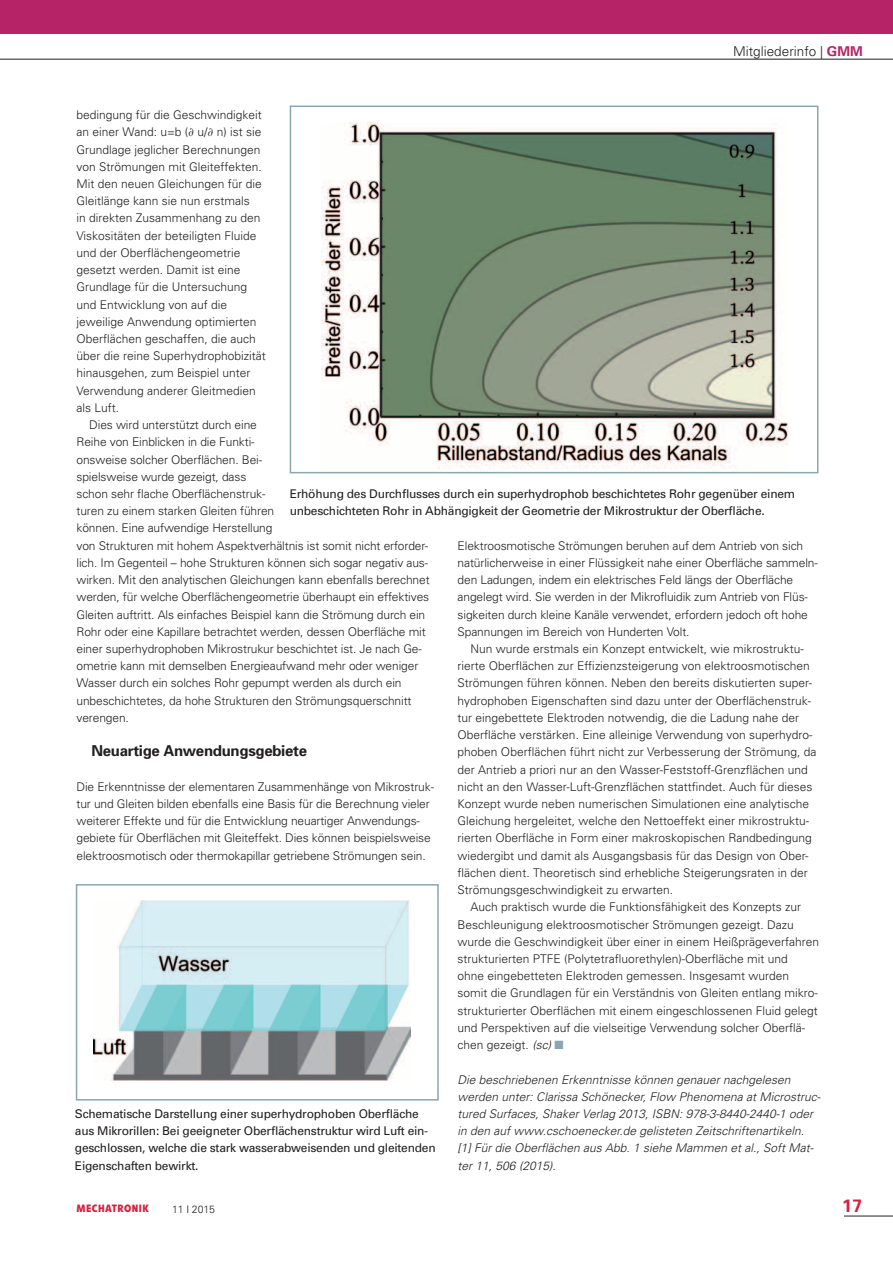
<style>
.page{position:relative;width:893px;height:1263px;background:#fff}
.page>*{position:absolute;margin:0;border:0;box-sizing:border-box;transform-origin:0 0}
.t1{font:700 18px "Univers";color:#da1f3d}
.t2{font:700 15px "Univers";letter-spacing:-.02em;color:#231f20}
.t3{font:300 13.5px "Univers";color:#231f20}
.t4{font:300 12px/17.2px "Univers";color:#231f20}
.t5{font:12px/17.2px "Univers";letter-spacing:-.02em;color:#231f20}
.t6{font:italic 300 12px/17.2px "Univers";color:#231f20}
.t7{font:700 10.5px "Evo BQ";letter-spacing:.045em;color:#da1f3d}
.t8{font:300 10.5px "Univers";letter-spacing:-.01em;color:#231f20}
.s1{font-size:17.85px}
.s2{font-weight:700;color:#b62467}
.s3{font-style:italic}
.s4{color:#8ba6b3}
.s5{font-weight:400}
</style>
<div class="page">
<hr style="left:0;top:59px;width:893px;height:1px;background:#231f20">
<hr style="left:844px;top:1216px;width:49px;height:1px;background:#231f20">
<div style="left:0;top:0;width:893px;height:34px;background:#b62467"></div>
<img style="left:94px;top:900px;width:316px;height:181px">
<div style="left:76px;top:884px;width:363px;height:216px;border:2px solid #8ba6b3"></div>
<img style="left:321px;top:123px;width:468px;height:346px">
<div style="left:290px;top:106px;width:528px;height:367px;border:2px solid #8ba6b3"></div>
<p class="t3" style="left:733px;top:43px;width:131px">Mitgliederinfo <span class="s1">|</span> <span class="s2">GMM</span></p>
<p class="t4" style="left:77px;top:106px;width:191px">bedingung für die Geschwindigkeit an einer Wand: u=b (∂ u/∂ n) ist sie<br>Grundlage jeglicher Berechnungen von Strömungen mit Gleiteffekten.<br>Mit den neuen Gleichungen für die<br>Gleitlänge kann sie nun erstmals<br>in direkten Zusammenhang zu den<br>Viskositäten der beteiligten Fluide und der Oberflächengeometrie gesetzt werden. Damit ist eine<br>Grundlage für die Untersuchung und Entwicklung von auf die jeweilige Anwendung optimierten<br>Oberflächen geschaffen, die auch über die reine Superhydrophobizität hinausgehen, zum Beispiel unter<br>Verwendung anderer Gleitmedien als Luft.</p>
<p class="t4" style="left:77px;top:416px;width:355px;text-indent:13px">Dies wird unterstützt durch eine<br>Reihe von Einblicken in die Funkti-<br>onsweise solcher Oberflächen. Bei-<br>spielsweise wurde gezeigt, dass<br>schon sehr flache Oberflächenstruk-<br>turen zu einem starken Gleiten führen<br>können. Eine aufwendige Herstellung<br>von Strukturen mit hohem Aspektverhältnis ist somit nicht erforder&shy;lich. Im Gegenteil – hohe Strukturen können sich sogar negativ aus&shy;wirken. Mit den analytischen Gleichungen kann ebenfalls berechnet werden, für welche Oberflächengeometrie überhaupt ein effektives Gleiten auftritt. Als einfaches Beispiel kann die Strömung durch ein Rohr oder eine Kapillare betrachtet werden, dessen Oberfläche mit einer superhydrophoben Mikrostrukur beschichtet ist. Je nach Ge&shy;ometrie kann mit demselben Energieaufwand mehr oder weniger Wasser durch ein solches Rohr gepumpt werden als durch ein unbeschichtetes, da hohe Strukturen den Strömungsquerschnitt verengen.</p>
<p class="t2" style="left:91px;top:741px;width:217px">Neuartige Anwendungsgebiete</p>
<p class="t4" style="left:77px;top:777px;width:359px">Die Erkenntnisse der elementaren Zusammenhänge von Mikrostruk&shy;tur und Gleiten bilden ebenfalls eine Basis für die Berechnung vieler weiterer Effekte und für die Entwicklung neuartiger Anwendungs&shy;gebiete für Oberflächen mit Gleiteffekt. Dies können beispielsweise elektroosmotisch oder thermokapillar getriebene Strömungen sein.</p>
<p class="t5" style="left:290px;top:485px;width:507px">Erhöhung des Durchflusses durch ein superhydrophob beschichtetes Rohr gegenüber einem unbeschichteten Rohr in Abhängigkeit der Geometrie der Mikrostruktur der Oberfläche.</p>
<p class="t4" style="left:458px;top:536px;width:362px">Elektroosmotische Strömungen beruhen auf dem Antrieb von sich natürlicherweise in einer Flüssigkeit nahe einer Oberfläche sammeln&shy;den Ladungen, indem ein elektrisches Feld längs der Oberfläche angelegt wird. Sie werden in der Mikrofluidik zum Antrieb von Flüs&shy;sigkeiten durch kleine Kanäle verwendet, erfordern jedoch oft hohe Spannungen im Bereich von Hunderten Volt.</p>
<p class="t4" style="left:458px;top:640px;width:360px;text-indent:13px">Nun wurde erstmals ein Konzept entwickelt, wie mikrostruktu&shy;rierte Oberflächen zur Effizienzsteigerung von elektroosmotischen Strömungen führen können. Neben den bereits diskutierten super&shy;hydrophoben Eigenschaften sind dazu unter der Oberflächenstruk&shy;tur eingebettete Elektroden notwendig, die die Ladung nahe der Oberfläche verstärken. Eine alleinige Verwendung von superhydro&shy;phoben Oberflächen führt nicht zur Verbesserung der Strömung, da der Antrieb a priori nur an den Wasser-Feststoff-Grenzflächen und nicht an den Wasser-Luft-Grenzflächen stattfindet. Auch für dieses Konzept wurde neben numerischen Simulationen eine analytische Gleichung hergeleitet, welche den Nettoeffekt einer mikrostruktu&shy;rierten Oberfläche in Form einer makroskopischen Randbedingung wiedergibt und damit als Ausgangsbasis für das Design von Ober&shy;flächen dient. Theoretisch sind erhebliche Steigerungsraten in der Strömungsgeschwindigkeit zu erwarten.</p>
<p class="t4" style="left:458px;top:898px;width:363px;text-indent:13px">Auch praktisch wurde die Funktionsfähigkeit des Konzepts zur Beschleunigung elektroosmotischer Strömungen gezeigt. Dazu wurde die Geschwindigkeit über einer in einem Heißprägeverfahren strukturierten PTFE (Polytetrafluorethylen)-Oberfläche mit und<br>ohne eingebetteten Elektroden gemessen. Insgesamt wurden somit die Grundlagen für ein Verständnis von Gleiten entlang mikro&shy;strukturierter Oberflächen mit einem eingeschlossenen Fluid gelegt und Perspektiven auf die vielseitige Verwendung solcher Oberflä&shy;chen gezeigt. <span class="s3">(sc)</span> <span class="s4">■</span></p>
<p class="t6" style="left:458px;top:1070px;width:365px">Die beschriebenen Erkenntnisse können genauer nachgelesen werden unter: Clarissa Schönecker, Flow Phenomena at Microstruc&shy;tured Surfaces, Shaker Verlag 2013, ISBN: 978-3-8440-2440-1 oder in den auf www.cschoenecker.de gelisteten Zeitschriftenartikeln.<br>[1] Für die Oberflächen aus Abb. 1 siehe Mammen et al., Soft Mat&shy;ter 11, 506 (2015).</p>
<p class="t5" style="left:75px;top:1105px;width:362px">Schematische Darstellung einer superhydrophoben Oberfläche aus Mikrorillen: Bei geeigneter Oberflächenstruktur wird Luft ein&shy;geschlossen, welche die stark wasserabweisenden und gleitenden Eigenschaften bewirkt.</p>
<p class="t7" style="left:77px;top:1202px;width:74px">MECHATRONIK</p>
<p class="t8" style="left:172px;top:1202px;width:44px">11 <span class="s5">|</span> 2015</p>
<h1 class="t1" style="left:842px;top:1194px;width:22px">17</h1>
</div>
